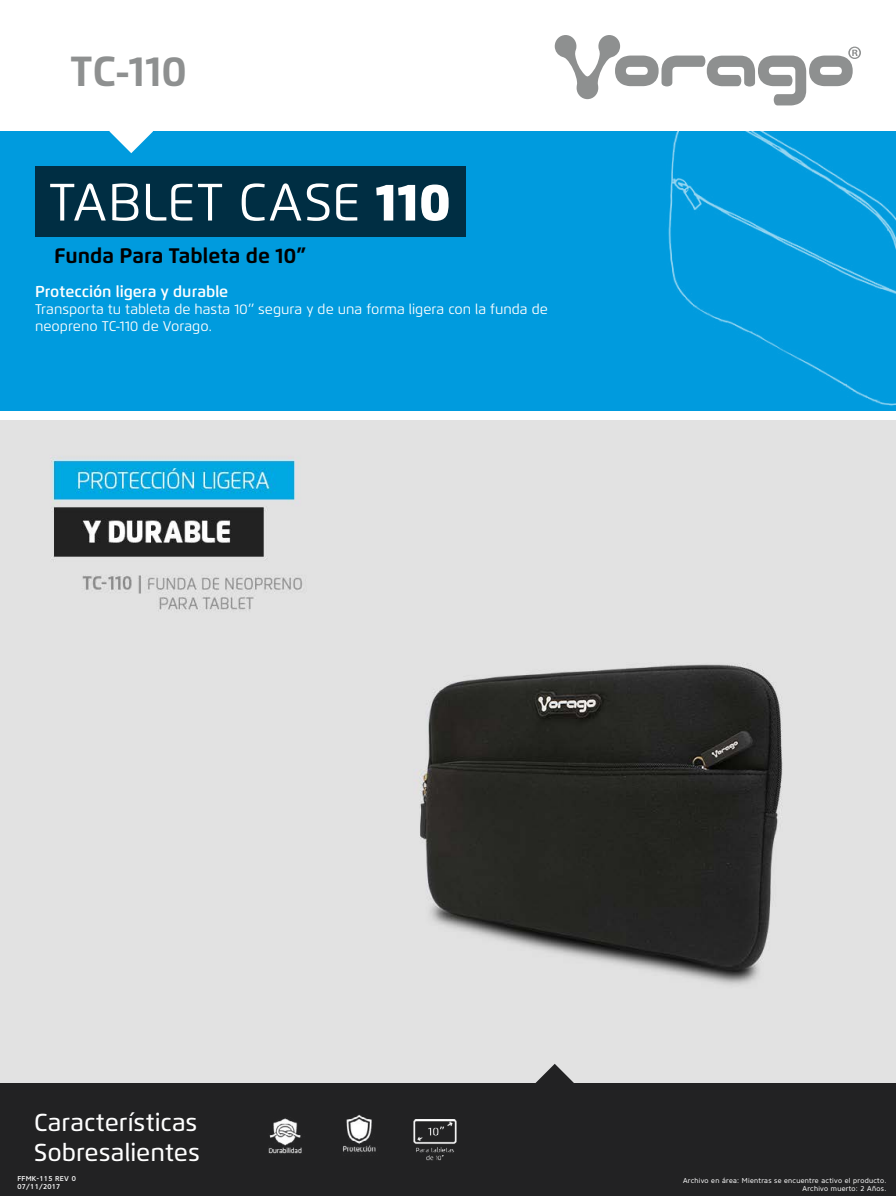
<style>
.page{position:relative;width:896px;height:1196px;background:#fff}
.page>*{position:absolute;margin:0;border:0;box-sizing:border-box;transform-origin:0 0}
.t1{font:52.5px "Flexo";letter-spacing:.005em;color:#fff}
.t2{font:700 42px "Flexo";color:#8e9090}
.t3{font:500 24.5px/29.4px "Flexo";color:#fff}
.t4{font:700 21px "Flexo";color:#000}
.t5{font:600 15.75px "Flexo";color:#fff}
.t6{font:14px/16.8px "Flexo";color:#fff}
.t7{font:7px/7.9px "Core Sans N45";letter-spacing:.04em;color:#fff;text-align:right}
.t8{font:500 7px/7.9px "Core Sans N55";letter-spacing:.04em;color:#fff}
.s1{font-weight:900}
</style>
<div class="page">
<div style="left:0;top:1082px;width:896px;height:113px;background:#222223"></div>
<div style="left:0;top:131px;width:896px;height:280px;background:#009bde"></div>
<img style="left:0;top:420px;width:896px;height:662px">
<svg style="left:109px;top:131px;width:44px;height:22px"></svg>
<div style="left:35px;top:166px;width:431px;height:70px;background:#002e43"></div>
<svg style="left:533px;top:1063px;width:44px;height:20px"></svg>
<img style="left:413px;top:1119px;width:44px;height:41px">
<img style="left:342px;top:1114px;width:34px;height:38px">
<svg style="left:555px;top:35px;width:306px;height:70px"></svg>
<img style="left:268px;top:1118px;width:34px;height:36px">
<h2 class="t2" style="left:71px;top:45px;width:118px">TC-110</h2>
<h1 class="t1" style="left:49px;top:170px;width:404px">TABLET CASE <span class="s1">110</span></h1>
<h3 class="t4" style="left:54px;top:242px;width:253px">Funda Para Tableta de 10”</h3>
<p class="t5" style="left:35px;top:282px;width:195px">Protección ligera y durable</p>
<p class="t6" style="left:35px;top:300px;width:515px">Transporta tu tableta de hasta 10’’ segura y de una forma ligera con la funda de neopreno TC-110 de Vorago.</p>
<h3 class="t3" style="left:34px;top:1107px;width:167px">Características<br>Sobresalientes</h3>
<p class="t8" style="left:18px;top:1174px;width:60px">FFMK-115 REV 0<br>07/11/2017</p>
<p class="t7" style="left:683px;top:1176px;width:205px">Archivo en área: Mientras se encuentre activo el producto.<br>Archivo muerto: 2 Años.</p>
</div>
